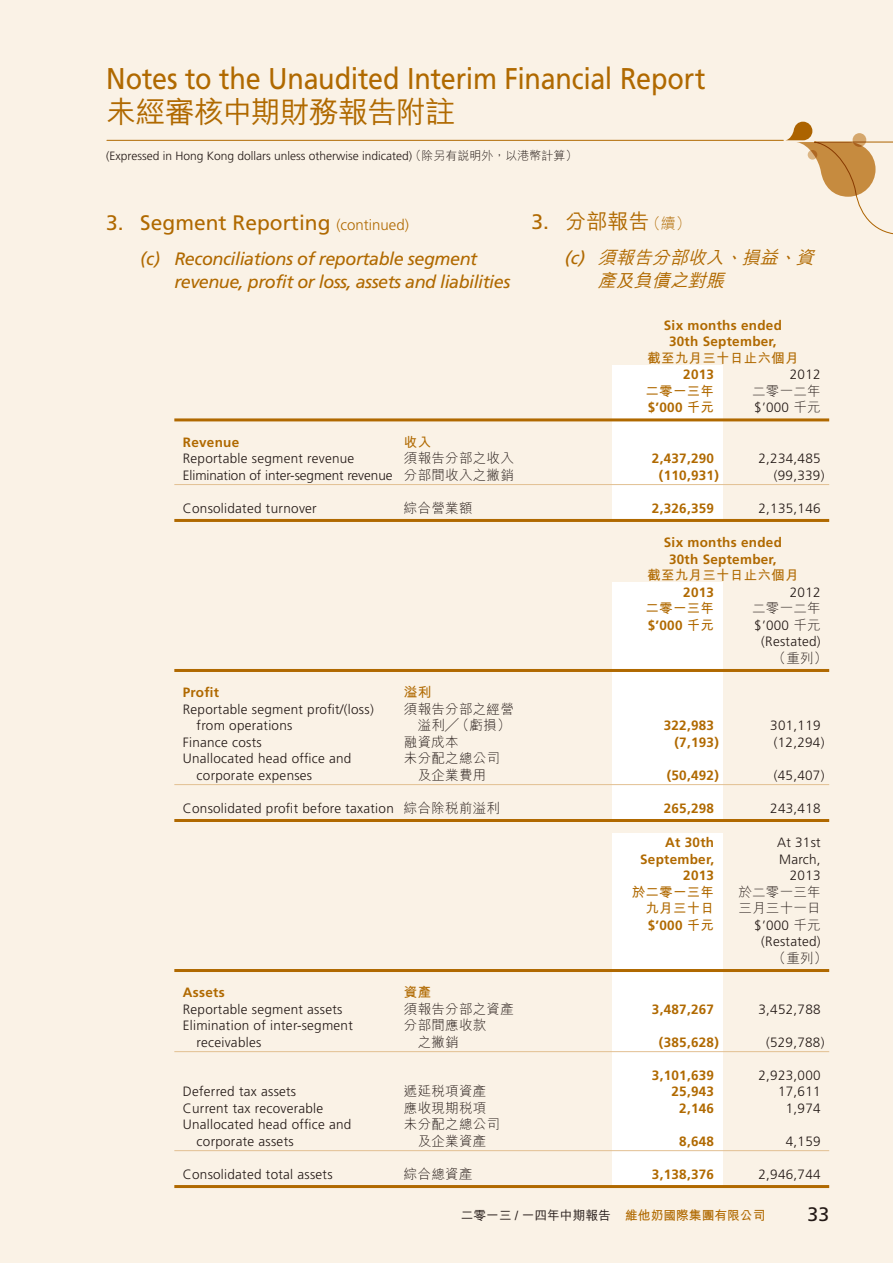
<style>
.page{position:relative;width:893px;height:1263px;background:#faf2e6}
.page>*{position:absolute;margin:0;border:0;box-sizing:border-box;transform-origin:0 0}
.t1{font:30px "Frutiger LT Std";letter-spacing:-.01em;color:#b06900;scale:.9 1}
.t2{font:500 30px "M Hei HK";letter-spacing:-.035em;color:#b06900}
.t3{font:21px "Frutiger LT Std";color:#b06900}
.t4{font:500 21px "M Hei HK";color:#b06900}
.t5{font:19.5px "Frutiger LT Std";color:#231916}
.t6{font:italic 18px/22.5px "Frutiger LT Std";letter-spacing:-.03em;color:#b06900}
.t7{font:italic 500 18px/22.5px "M Hei HK";color:#b06900}
.t8{font:300 13.5px/16.5px "Frutiger LT Std";letter-spacing:.02em;color:#231916;text-align:center}
.t9{font:700 13.5px/16.5px "Frutiger LT Std";letter-spacing:.02em;color:#b06900;text-align:center}
.t10{font:300 13.5px "M Hei HK";letter-spacing:.02em;color:#231916}
.t11{font:700 13.5px "M Hei HK";letter-spacing:.02em;color:#b06900}
.t12{font:300 13.5px "Frutiger LT Std";letter-spacing:-.005em;color:#231916}
.t13{font:500 12.75px "M Hei HK";color:#231916}
.t14{font:300 12px "Frutiger LT Std";color:#231916}
.s1{font-family:"M Hei HK"}
.s2{font-weight:300;font-size:15px}
.s3{font-family:"Frutiger LT Std";font-weight:400}
.s4{font-weight:700;color:#b06900}
</style>
<div class="page">
<svg style="left:786px;top:122px;width:107px;height:113px"></svg>
<svg style="left:808px;top:150px;width:9px;height:10px"></svg>
<svg style="left:853px;top:133px;width:13px;height:14px"></svg>
<hr style="left:107px;top:140px;width:676px;height:1px;background:#b06900">
<div style="left:612px;top:833px;width:111px;height:354px;background:#fff"></div>
<div style="left:612px;top:583px;width:111px;height:238px;background:#fff"></div>
<div style="left:612px;top:365px;width:111px;height:156px;background:#fff"></div>
<hr style="left:174px;top:418px;width:655px;height:3px;background:#b06900">
<hr style="left:174px;top:484px;width:655px;height:1px;background:#e2c092">
<hr style="left:174px;top:519px;width:655px;height:3px;background:#b06900">
<hr style="left:174px;top:669px;width:655px;height:3px;background:#b06900">
<hr style="left:174px;top:784px;width:655px;height:1px;background:#e2c092">
<hr style="left:174px;top:819px;width:655px;height:3px;background:#b06900">
<hr style="left:174px;top:969px;width:655px;height:3px;background:#b06900">
<hr style="left:174px;top:1051px;width:655px;height:1px;background:#e2c092">
<hr style="left:174px;top:1150px;width:655px;height:1px;background:#e2c092">
<hr style="left:174px;top:1185px;width:655px;height:3px;background:#b06900">
<h1 class="t1" style="left:106px;top:61px;width:667px">Notes to the Unaudited Interim Financial Report</h1>
<h1 class="t2" style="left:106px;top:90px;width:351px">未經審核中期財務報告附註</h1>
<p class="t14" style="left:106px;top:149px;width:473px">(Expressed in Hong Kong dollars unless otherwise indicated)<span class="s1">（除另有說明外，以港幣計算）</span></p>
<h2 class="t3" style="left:106px;top:210px;width:304px">3. Segment Reporting <span class="s2">(continued)</span></h2>
<h3 class="t6" style="left:174px;top:248px;width:337px;text-indent:-34px">(c) Reconciliations of reportable segment revenue, profit or loss, assets and liabilities</h3>
<h2 class="t4" style="left:531px;top:206px;width:161px"><span class="s3">3.</span> 分部報告<span class="s2">（續）</span></h2>
<h3 class="t7" style="left:598px;top:245px;width:224px;text-indent:-34px"><span class="s3">(c)</span> 須報告分部收入、損益、資產及負債之對賬</h3>
<p class="t9" style="left:664px;top:317px;width:120px">Six months ended<br>30th September,</p>
<p class="t11" style="left:647px;top:348px;width:153px">截至九月三十日止六個月</p>
<p class="t9" style="left:683px;top:366px;width:32px">2013</p>
<p class="t8" style="left:790px;top:367px;width:32px">2012</p>
<p class="t11" style="left:645px;top:381px;width:70px">二零一三年</p>
<p class="t10" style="left:752px;top:384px;width:70px">二零一二年</p>
<p class="t9" style="left:648px;top:399px;width:68px">$’000 <span class="s1">千元</span></p>
<p class="t8" style="left:754px;top:400px;width:68px">$’000 <span class="s1">千元</span></p>
<p class="t9" style="left:183px;top:434px;width:58px">Revenue</p>
<p class="t11" style="left:404px;top:432px;width:29px">收入</p>
<p class="t8" style="left:183px;top:451px;width:173px">Reportable segment revenue</p>
<p class="t10" style="left:404px;top:451px;width:111px">須報告分部之收入</p>
<p class="t9" style="left:652px;top:450px;width:64px">2,437,290</p>
<p class="t8" style="left:758px;top:451px;width:64px">2,234,485</p>
<p class="t12" style="left:183px;top:467px;width:332px">Elimination of inter-segment revenue <span class="s1">分部間收入之撇銷</span></p>
<p class="t9" style="left:659px;top:467px;width:61px">(110,931)</p>
<p class="t8" style="left:774px;top:467px;width:52px">(99,339)</p>
<p class="t8" style="left:183px;top:500px;width:135px">Consolidated turnover</p>
<p class="t10" style="left:404px;top:501px;width:70px">綜合營業額</p>
<p class="t9" style="left:652px;top:500px;width:64px">2,326,359</p>
<p class="t8" style="left:758px;top:500px;width:64px">2,135,146</p>
<p class="t9" style="left:664px;top:534px;width:120px">Six months ended<br>30th September,</p>
<p class="t11" style="left:647px;top:566px;width:153px">截至九月三十日止六個月</p>
<p class="t9" style="left:683px;top:584px;width:32px">2013</p>
<p class="t8" style="left:790px;top:584px;width:32px">2012</p>
<p class="t11" style="left:645px;top:598px;width:70px">二零一三年</p>
<p class="t10" style="left:752px;top:601px;width:70px">二零一二年</p>
<p class="t9" style="left:648px;top:617px;width:68px">$’000 <span class="s1">千元</span></p>
<p class="t8" style="left:754px;top:617px;width:68px">$’000 <span class="s1">千元</span>(Restated)</p>
<p class="t10" style="left:773px;top:651px;width:56px">（重列）</p>
<p class="t9" style="left:183px;top:684px;width:38px">Profit</p>
<p class="t11" style="left:404px;top:682px;width:29px">溢利</p>
<p class="t8" style="left:183px;top:701px;width:192px">Reportable segment profit/(loss)</p>
<p class="t10" style="left:404px;top:702px;width:111px">須報告分部之經營</p>
<p class="t8" style="left:197px;top:718px;width:97px">from operations</p>
<p class="t10" style="left:418px;top:718px;width:94px">溢利╱（虧損）</p>
<p class="t9" style="left:664px;top:717px;width:52px">322,983</p>
<p class="t8" style="left:770px;top:718px;width:52px">301,119</p>
<p class="t8" style="left:183px;top:734px;width:80px">Finance costs</p>
<p class="t10" style="left:404px;top:735px;width:56px">融資成本</p>
<p class="t9" style="left:674px;top:734px;width:46px">(7,193)</p>
<p class="t8" style="left:774px;top:734px;width:52px">(12,294)</p>
<p class="t8" style="left:183px;top:751px;width:170px">Unallocated head office and</p>
<p class="t10" style="left:404px;top:751px;width:98px">未分配之總公司</p>
<p class="t8" style="left:197px;top:767px;width:117px">corporate expenses</p>
<p class="t10" style="left:418px;top:768px;width:70px">及企業費用</p>
<p class="t9" style="left:667px;top:767px;width:54px">(50,492)</p>
<p class="t8" style="left:774px;top:767px;width:52px">(45,407)</p>
<p class="t8" style="left:183px;top:800px;width:319px">Consolidated profit before taxation <span class="s1">綜合除稅前溢利</span></p>
<p class="t9" style="left:664px;top:800px;width:52px">265,298</p>
<p class="t8" style="left:770px;top:800px;width:52px">243,418</p>
<p class="t9" style="left:665px;top:834px;width:50px">At 30th</p>
<p class="t8" style="left:777px;top:835px;width:45px">At 31st</p>
<p class="t9" style="left:640px;top:851px;width:75px">September,</p>
<p class="t8" style="left:779px;top:851px;width:43px">March,</p>
<p class="t9" style="left:683px;top:867px;width:32px">2013</p>
<p class="t8" style="left:790px;top:868px;width:32px">2013</p>
<p class="t11" style="left:632px;top:882px;width:84px">於二零一三年</p>
<p class="t10" style="left:738px;top:885px;width:84px">於二零一三年</p>
<p class="t11" style="left:645px;top:898px;width:70px">九月三十日</p>
<p class="t10" style="left:738px;top:901px;width:84px">三月三十一日</p>
<p class="t9" style="left:648px;top:917px;width:68px">$’000 <span class="s1">千元</span></p>
<p class="t8" style="left:754px;top:917px;width:68px">$’000 <span class="s1">千元</span>(Restated)</p>
<p class="t10" style="left:773px;top:951px;width:56px">（重列）</p>
<p class="t9" style="left:183px;top:984px;width:43px">Assets</p>
<p class="t11" style="left:404px;top:982px;width:29px">資產</p>
<p class="t8" style="left:183px;top:1001px;width:161px">Reportable segment assets</p>
<p class="t10" style="left:404px;top:1002px;width:111px">須報告分部之資產</p>
<p class="t9" style="left:652px;top:1001px;width:64px">3,487,267</p>
<p class="t8" style="left:758px;top:1001px;width:64px">3,452,788</p>
<p class="t8" style="left:183px;top:1018px;width:172px">Elimination of inter-segment</p>
<p class="t10" style="left:404px;top:1018px;width:84px">分部間應收款</p>
<p class="t8" style="left:197px;top:1034px;width:66px">receivables</p>
<p class="t10" style="left:418px;top:1035px;width:43px">之撇銷</p>
<p class="t9" style="left:659px;top:1034px;width:61px">(385,628)</p>
<p class="t8" style="left:766px;top:1034px;width:60px">(529,788)</p>
<p class="t9" style="left:652px;top:1067px;width:64px">3,101,639</p>
<p class="t8" style="left:758px;top:1067px;width:64px">2,923,000</p>
<p class="t8" style="left:183px;top:1084px;width:115px">Deferred tax assets</p>
<p class="t10" style="left:404px;top:1084px;width:84px">遞延稅項資產</p>
<p class="t9" style="left:671px;top:1083px;width:44px">25,943</p>
<p class="t8" style="left:778px;top:1084px;width:44px">17,611</p>
<p class="t8" style="left:183px;top:1100px;width:142px">Current tax recoverable</p>
<p class="t10" style="left:404px;top:1101px;width:84px">應收現期稅項</p>
<p class="t9" style="left:679px;top:1100px;width:36px">2,146</p>
<p class="t8" style="left:786px;top:1100px;width:36px">1,974</p>
<p class="t8" style="left:183px;top:1116px;width:170px">Unallocated head office and</p>
<p class="t10" style="left:404px;top:1117px;width:98px">未分配之總公司</p>
<p class="t8" style="left:197px;top:1133px;width:99px">corporate assets</p>
<p class="t10" style="left:418px;top:1134px;width:70px">及企業資產</p>
<p class="t9" style="left:679px;top:1133px;width:36px">8,648</p>
<p class="t8" style="left:786px;top:1133px;width:36px">4,159</p>
<p class="t8" style="left:183px;top:1166px;width:151px">Consolidated total assets</p>
<p class="t10" style="left:404px;top:1167px;width:70px">綜合總資產</p>
<p class="t9" style="left:652px;top:1166px;width:64px">3,138,376</p>
<p class="t8" style="left:758px;top:1166px;width:64px">2,946,744</p>
<p class="t13" style="left:461px;top:1205px;width:306px">二零一三 / 一四年中期報告 <span class="s4">維他奶國際集團有限公司</span></p>
<h3 class="t5" style="left:807px;top:1202px;width:23px">33</h3>
</div>
